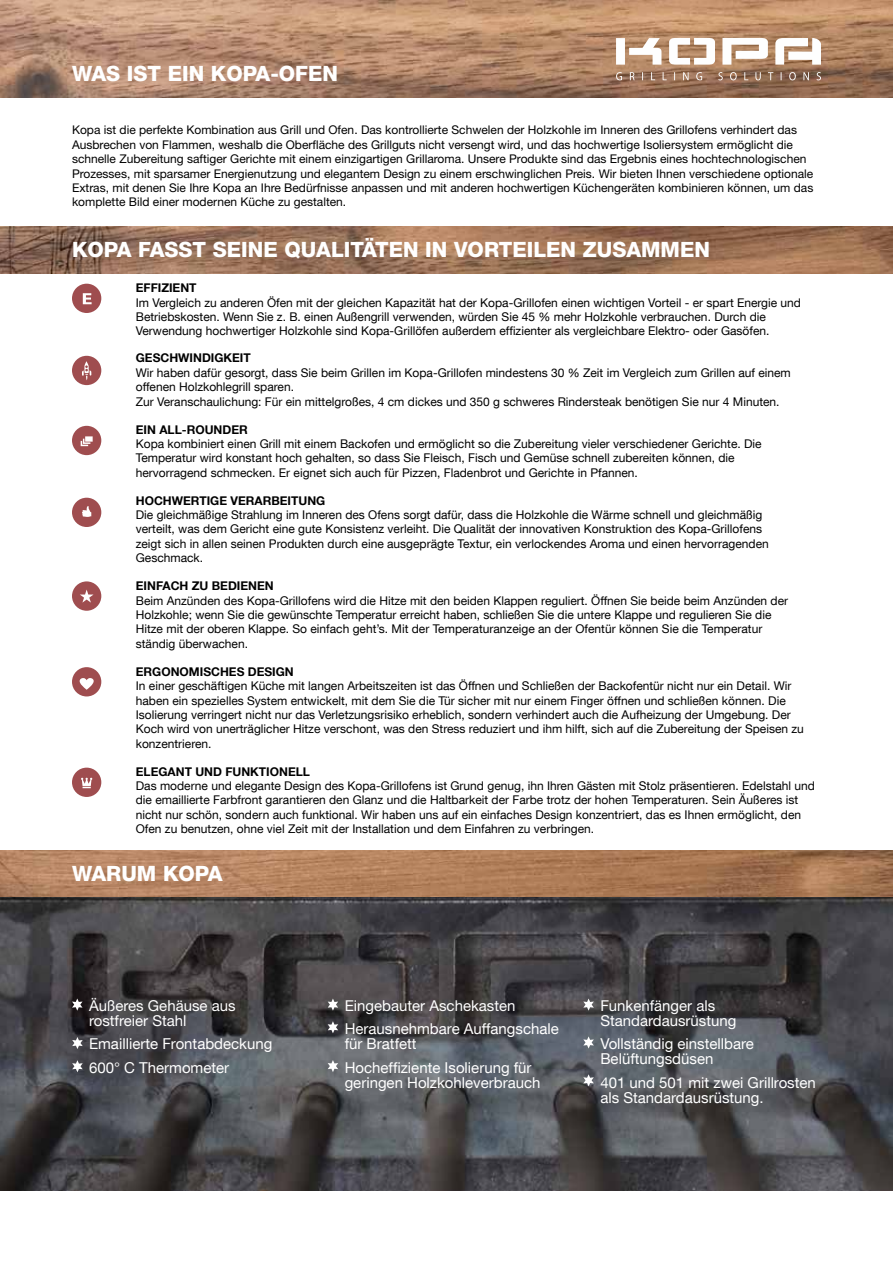
<style>
.page{position:relative;width:893px;height:1263px;background:#fff}
.page>*{position:absolute;margin:0;border:0;box-sizing:border-box;transform-origin:0 0}
.t1{font:800 21px "Helvetica Neue LT Com";color:#fff}
.t2{font:15px/15px "Helvetica Neue LT Com";color:#fff}
.t3{font:15px/15px "Helvetica Neue LT Std";color:#fff}
.t4{font:12px/14.4px "Helvetica Neue LT Com";color:#000}
.t5{font:12px/14.4px "Helvetica Neue LT Std";color:#000}
.t6{font:700 12px "Helvetica Neue LT Com";color:#000}
</style>
<div class="page">
<img style="left:0;top:896px;width:893px;height:295px">
<img style="left:0;top:0;width:893px;height:97px">
<svg style="left:0;top:851px;width:893px;height:45px;background:#ae7d5a"></svg>
<img style="left:0;top:227px;width:893px;height:46px">
<svg style="left:571px;top:0;width:295px;height:98px;background:#b79073"></svg>
<svg style="left:72px;top:998px;width:11px;height:13px"></svg>
<svg style="left:72px;top:1037px;width:11px;height:12px"></svg>
<svg style="left:72px;top:1060px;width:11px;height:12px"></svg>
<svg style="left:328px;top:998px;width:10px;height:13px"></svg>
<svg style="left:328px;top:1021px;width:10px;height:12px"></svg>
<svg style="left:328px;top:1060px;width:10px;height:12px"></svg>
<svg style="left:583px;top:998px;width:11px;height:13px"></svg>
<svg style="left:583px;top:1036px;width:11px;height:12px"></svg>
<svg style="left:583px;top:1074px;width:11px;height:12px"></svg>
<svg style="left:72px;top:498px;width:29px;height:29px"></svg>
<svg style="left:72px;top:667px;width:29px;height:29px"></svg>
<svg style="left:72px;top:426px;width:29px;height:29px"></svg>
<svg style="left:72px;top:356px;width:29px;height:29px"></svg>
<svg style="left:72px;top:284px;width:29px;height:29px"></svg>
<svg style="left:72px;top:768px;width:29px;height:29px"></svg>
<svg style="left:72px;top:581px;width:29px;height:30px"></svg>
<h1 class="t1" style="left:72px;top:61px;width:268px">WAS IST EIN KOPA-OFEN</h1>
<p class="t5" style="left:72px;top:123px;width:743px">Kopa ist die perfekte Kombination aus Grill und Ofen. Das kontrollierte Schwelen der Holzkohle im Inneren des Grillofens verhindert das Ausbrechen von Flammen, weshalb die Oberfläche des Grillguts nicht versengt wird, und das hochwertige Isoliersystem ermöglicht die schnelle Zubereitung saftiger Gerichte mit einem einzigartigen Grillaroma. Unsere Produkte sind das Ergebnis eines hochtechnologischen Prozesses, mit sparsamer Energienutzung und elegantem Design zu einem erschwinglichen Preis. Wir bieten Ihnen verschiedene optionale Extras, mit denen Sie Ihre Kopa an Ihre Bedürfnisse anpassen und mit anderen hochwertigen Küchengeräten kombinieren können, um das komplette Bild einer modernen Küche zu gestalten.</p>
<h1 class="t1" style="left:72px;top:237px;width:639px">KOPA FASST SEINE QUALITÄTEN IN VORTEILEN ZUSAMMEN</h1>
<p class="t6" style="left:136px;top:280px;width:62px">EFFIZIENT</p>
<p class="t4" style="left:136px;top:295px;width:667px">Im Vergleich zu anderen Öfen mit der gleichen Kapazität hat der Kopa-Grillofen einen wichtigen Vorteil - er spart Energie und<br>Betriebskosten. Wenn Sie z. B. einen Außengrill verwenden, würden Sie 45 % mehr Holzkohle verbrauchen. Durch die<br>Verwendung hochwertiger Holzkohle sind Kopa-Grillöfen außerdem effizienter als vergleichbare Elektro- oder Gasöfen.</p>
<p class="t6" style="left:136px;top:351px;width:117px">GESCHWINDIGKEIT</p>
<p class="t4" style="left:136px;top:365px;width:656px">Wir haben dafür gesorgt, dass Sie beim Grillen im Kopa-Grillofen mindestens 30 % Zeit im Vergleich zum Grillen auf einem offenen Holzkohlegrill sparen.<br>Zur Veranschaulichung: Für ein mittelgroßes, 4 cm dickes und 350 g schweres Rindersteak benötigen Sie nur 4 Minuten.</p>
<p class="t6" style="left:136px;top:422px;width:113px">EIN ALL-ROUNDER</p>
<p class="t4" style="left:136px;top:436px;width:627px">Kopa kombiniert einen Grill mit einem Backofen und ermöglicht so die Zubereitung vieler verschiedener Gerichte. Die<br>Temperatur wird konstant hoch gehalten, so dass Sie Fleisch, Fisch und Gemüse schnell zubereiten können, die hervorragend schmecken. Er eignet sich auch für Pizzen, Fladenbrot und Gerichte in Pfannen.</p>
<p class="t6" style="left:136px;top:493px;width:191px">HOCHWERTIGE VERARBEITUNG</p>
<p class="t4" style="left:136px;top:507px;width:635px">Die gleichmäßige Strahlung im Inneren des Ofens sorgt dafür, dass die Holzkohle die Wärme schnell und gleichmäßig verteilt, was dem Gericht eine gute Konsistenz verleiht. Die Qualität der innovativen Konstruktion des Kopa-Grillofens zeigt sich in allen seinen Produkten durch eine ausgeprägte Textur, ein verlockendes Aroma und einen hervorragenden Geschmack.</p>
<p class="t6" style="left:136px;top:578px;width:140px">EINFACH ZU BEDIENEN</p>
<p class="t4" style="left:136px;top:593px;width:654px">Beim Anzünden des Kopa-Grillofens wird die Hitze mit den beiden Klappen reguliert. Öffnen Sie beide beim Anzünden der Holzkohle; wenn Sie die gewünschte Temperatur erreicht haben, schließen Sie die untere Klappe und regulieren Sie die Hitze mit der oberen Klappe. So einfach geht’s. Mit der Temperaturanzeige an der Ofentür können Sie die Temperatur ständig überwachen.</p>
<p class="t6" style="left:136px;top:664px;width:160px">ERGONOMISCHES DESIGN</p>
<p class="t4" style="left:136px;top:678px;width:670px">In einer geschäftigen Küche mit langen Arbeitszeiten ist das Öffnen und Schließen der Backofentür nicht nur ein Detail. Wir haben ein spezielles System entwickelt, mit dem Sie die Tür sicher mit nur einem Finger öffnen und schließen können. Die Isolierung verringert nicht nur das Verletzungsrisiko erheblich, sondern verhindert auch die Aufheizung der Umgebung. Der Koch wird von unerträglicher Hitze verschont, was den Stress reduziert und ihm hilft, sich auf die Zubereitung der Speisen zu konzentrieren.</p>
<p class="t6" style="left:136px;top:764px;width:176px">ELEGANT UND FUNKTIONELL</p>
<p class="t4" style="left:136px;top:778px;width:681px">Das moderne und elegante Design des Kopa-Grillofens ist Grund genug, ihn Ihren Gästen mit Stolz präsentieren. Edelstahl und die emaillierte Farbfront garantieren den Glanz und die Haltbarkeit der Farbe trotz der hohen Temperaturen. Sein Äußeres ist nicht nur schön, sondern auch funktional. Wir haben uns auf ein einfaches Design konzentriert, das es Ihnen ermöglicht, den Ofen zu benutzen, ohne viel Zeit mit der Installation und dem Einfahren zu verbringen.</p>
<h1 class="t1" style="left:72px;top:861px;width:152px">WARUM KOPA</h1>
<p class="t3" style="left:89px;top:997px;width:148px">Äußeres Gehäuse aus rostfreier Stahl</p>
<p class="t2" style="left:89px;top:1031px;width:185px;line-height:23.5px">Emaillierte Frontabdeckung<br>600° C Thermometer</p>
<p class="t3" style="left:345px;top:997px;width:172px">Eingebauter Aschekasten</p>
<p class="t2" style="left:345px;top:1021px;width:216px">Herausnehmbare Auffangschale für Bratfett</p>
<p class="t2" style="left:345px;top:1059px;width:197px">Hocheffiziente Isolierung für geringen Holzkohleverbrauch</p>
<p class="t3" style="left:600px;top:997px;width:138px">Funkenfänger als<br>Standardausrüstung</p>
<p class="t2" style="left:600px;top:1036px;width:155px">Vollständig einstellbare<br>Belüftungsdüsen</p>
<p class="t2" style="left:600px;top:1074px;width:217px">401 und 501 mit zwei Grillrosten als Standardausrüstung.</p>
</div>
